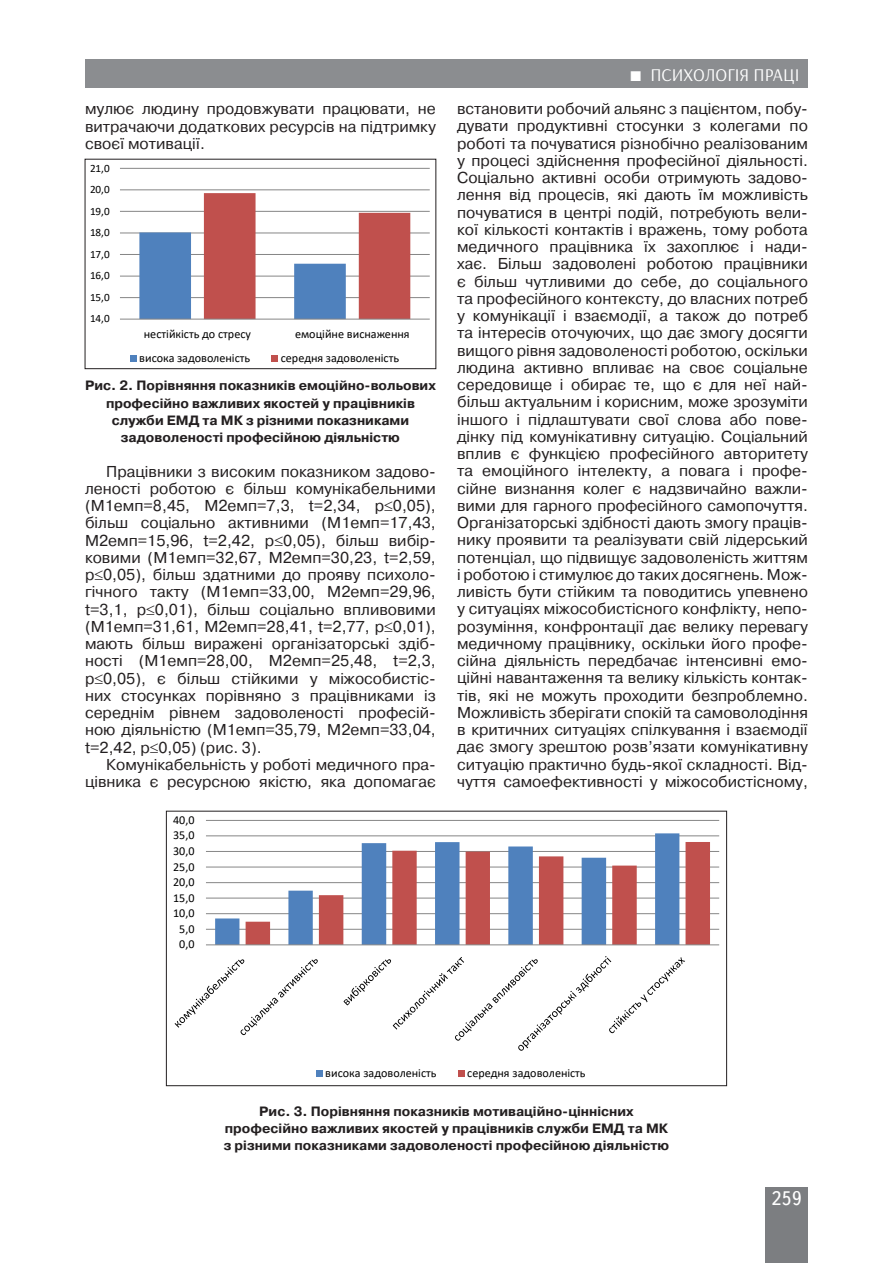
<style>
.page{position:relative;width:893px;height:1263px;background:#fff}
.page>*{position:absolute;margin:0;border:0;box-sizing:border-box;transform-origin:0 0}
.t1{font:19.5px "Ukrainian Text";color:#fff}
.t2{font:18px "Arsenal";color:#fff}
.Текст_основной{font:15.75px/17.2px "Pragmatica C";color:#231f20;text-align:justify}
.Рисунок{font:700 13.5px/17.2px "Pragmatica C";color:#231f20;text-align:center}
.t3{font:12.15px "Calibri";color:#000}
.t4{font:11.25px "Calibri";letter-spacing:-.005em;color:#000}
</style>
<div class="page">
<div style="left:765px;top:1187px;width:43px;height:76px;background:#7c7e81"></div>
<div style="left:85px;top:60px;width:723px;height:28px;background:#8b8d90"></div>
<svg style="left:120px;top:167px;width:310px;height:195px"></svg>
<div style="left:85px;top:159px;width:351px;height:210px;border:1px solid #231f20"></div>
<svg style="left:174px;top:820px;width:546px;height:257px"></svg>
<div style="left:166px;top:811px;width:561px;height:275px;border:1px solid #231f20"></div>
<p class="Текст_основной" style="left:85px;top:100px;width:352px">мулює людину продовжувати працювати, не витрачаючи додаткових ресурсів на підтримку своєї мотивації.</p>
<p class="t4" style="left:90px;top:160px;width:21px">21,0</p>
<p class="t4" style="left:90px;top:182px;width:21px">20,0</p>
<p class="t4" style="left:90px;top:203px;width:21px">19,0</p>
<p class="t4" style="left:90px;top:225px;width:21px">18,0</p>
<p class="t4" style="left:90px;top:246px;width:21px">17,0</p>
<p class="t4" style="left:90px;top:268px;width:21px">16,0</p>
<p class="t4" style="left:90px;top:289px;width:21px">15,0</p>
<p class="t4" style="left:90px;top:311px;width:21px">14,0</p>
<p class="t3" style="left:144px;top:326px;width:109px">нестійкість до стресу</p>
<p class="t3" style="left:295px;top:326px;width:116px">емоційне виснаження</p>
<p class="t3" style="left:139px;top:350px;width:113px">висока задоволеність</p>
<p class="t3" style="left:281px;top:350px;width:120px">середня задоволеність</p>
<p class="Рисунок" style="left:85px;top:377px;width:352px">Рис. 2. Порівняння показників емоційно-вольових професійно важливих якостей у працівників служби ЕМД та МК з різними показниками задоволеності професійною діяльністю</p>
<p class="Текст_основной" style="left:85px;top:463px;width:352px;text-indent:21px">Працівники з високим показником задово&shy;леності роботою є більш комунікабельними (М1емп=8,45, М2емп=7,3, t=2,34, р≤0,05), більш соціально активними (М1емп=17,43, М2емп=15,96, t=2,42, р≤0,05), більш вибір&shy;ковими (М1емп=32,67, М2емп=30,23, t=2,59, р≤0,05), більш здатними до прояву психоло&shy;гічного такту (М1емп=33,00, М2емп=29,96, t=3,1, р≤0,01), більш соціально впливовими (М1емп=31,61, М2емп=28,41, t=2,77, р≤0,01), мають більш виражені організаторські здіб&shy;ності (М1емп=28,00, М2емп=25,48, t=2,3, р≤0,05), є більш стійкими у міжособистіс&shy;них стосунках порівняно з працівниками із середнім рівнем задоволеності професій&shy;ною діяльністю (М1емп=35,79, М2емп=33,04, t=2,42, р≤0,05) (рис. 3).</p>
<p class="Текст_основной" style="left:85px;top:756px;width:352px;text-align:right">Комунікабельність у роботі медичного пра&shy;цівника є ресурсною якістю, яка допомагає</p>
<p class="t3" style="left:173px;top:811px;width:23px">40,0</p>
<p class="t3" style="left:173px;top:827px;width:23px">35,0</p>
<p class="t3" style="left:173px;top:842px;width:23px">30,0</p>
<p class="t3" style="left:173px;top:858px;width:23px">25,0</p>
<p class="t3" style="left:173px;top:874px;width:23px">20,0</p>
<p class="t3" style="left:173px;top:889px;width:23px">15,0</p>
<p class="t3" style="left:173px;top:905px;width:23px">10,0</p>
<p class="t3" style="left:179px;top:920px;width:17px">5,0</p>
<p class="t3" style="left:179px;top:936px;width:17px">0,0</p>
<p class="t2" style="left:568px;top:64px;width:232px">ТЕОРІЯ ТА ІСТОРІЯ СОЦІОЛОГІЇ</p>
<p class="t2" style="left:650px;top:64px;width:151px">ПСИХОЛОГІЯ ПРАЦІ</p>
<p class="Текст_основной" style="left:457px;top:100px;width:352px">встановити робочий альянс з пацієнтом, побу&shy;дувати продуктивні стосунки з колегами по роботі та почуватися різнобічно реалізованим у процесі здійснення професійної діяльності.<br>Соціально активні особи отримують задово&shy;лення від процесів, які дають їм можливість почуватися в центрі подій, потребують вели&shy;кої кількості контактів і вражень, тому робота медичного працівника їх захоплює і нади&shy;хає. Більш задоволені роботою працівники є більш чутливими до себе, до соціального та професійного контексту, до власних потреб у комунікації і взаємодії, а також до потреб та інтересів оточуючих, що дає змогу досягти вищого рівня задоволеності роботою, оскільки людина активно впливає на своє соціальне середовище і обирає те, що є для неї най&shy;більш актуальним і корисним, може зрозуміти іншого і підлаштувати свої слова або пове&shy;дінку під комунікативну ситуацію. Соціальний вплив є функцією професійного авторитету та емоційного інтелекту, а повага і профе&shy;сійне визнання колег є надзвичайно важли&shy;вими для гарного професійного самопочуття.<br>Організаторські здібності дають змогу праців&shy;нику проявити та реалізувати свій лідерський потенціал, що підвищує задоволеність життям і роботою і стимулює до таких досягнень. Мож&shy;ливість бути стійким та поводитись упевнено у ситуаціях міжособистісного конфлікту, непо&shy;розуміння, конфронтації дає велику перевагу медичному працівнику, оскільки його профе&shy;сійна діяльність передбачає інтенсивні емо&shy;ційні навантаження та велику кількість контак&shy;тів, які не можуть проходити безпроблемно.<br>Можливість зберігати спокій та самоволодіння в критичних ситуаціях спілкування і взаємодії дає змогу зрештою розв’язати комунікативну ситуацію практично будь-якої складності. Від&shy;чуття самоефективності у міжособистісному,</p>
<p class="t3" style="left:325px;top:1064px;width:113px">висока задоволеність</p>
<p class="t3" style="left:467px;top:1064px;width:120px">середня задоволеність</p>
<p class="Рисунок" style="left:224px;top:1102px;width:447px">Рис. 3. Порівняння показників мотиваційно-ціннісних професійно важливих якостей у працівників служби ЕМД та МК з різними показниками задоволеності професійною діяльністю</p>
<p class="t1" style="left:771px;top:1188px;width:32px">259</p>
</div>
